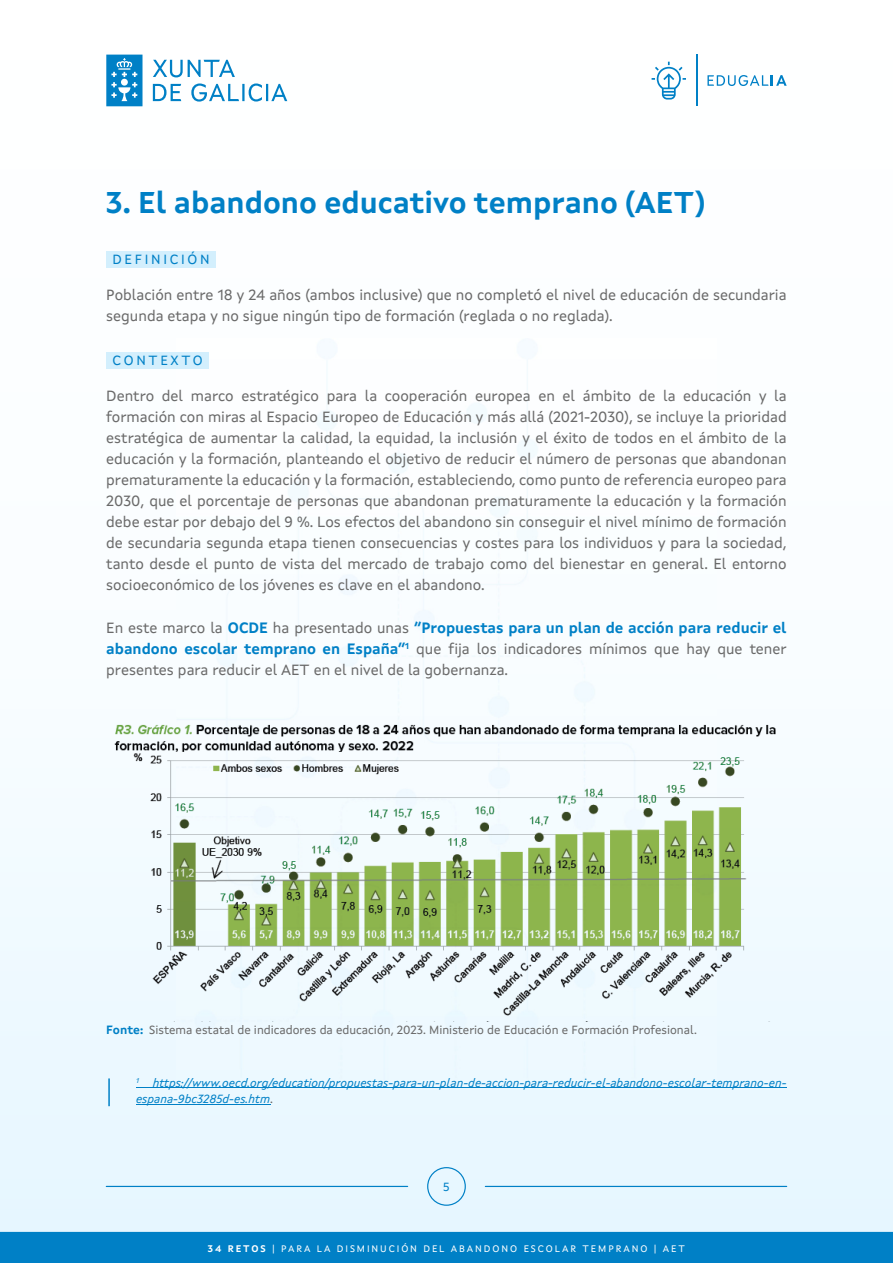
<style>
.page{position:relative;width:893px;height:1263px;background:#fff}
.page>*{position:absolute;margin:0;border:0;box-sizing:border-box;transform-origin:0 0}
.t1{font:700 30px "Xunta Sans";color:#0080c6}
.t2{font:15px/21px "Xunta Sans";color:#6a6a6a;text-align:justify}
.t3{font:13.5px "Xunta Sans";letter-spacing:.2em;color:#0080c6}
.t4{font:italic 12px/16.5px "Xunta Sans";color:#0080c6}
.t5{font:12px "Xunta Sans";color:#6a6a6a}
.t6{font:12px "Xunta Sans";color:#0080c6}
.t7{font:9.6px "Xunta Sans";letter-spacing:.2em;color:#fff}
.s1{font-weight:700;color:#0080c6}
.s2{font-style:normal;color:#6a6a6a}
.s3{font-weight:700}
</style>
<div class="page">
<div style="left:0;top:0;width:893px;height:1263px;background:linear-gradient(to bottom,#fff,#e9f7ff)"></div>
<div style="left:0;top:1232px;width:893px;height:31px;background:#0080c6"></div>
<img style="left:177px;top:339px;width:539px;height:741px">
<svg style="left:106px;top:55px;width:181px;height:51px"></svg>
<svg style="left:707px;top:75px;width:80px;height:11px"></svg>
<hr style="left:696px;top:55px;width:2px;height:51px;background:#0080c6">
<svg style="left:652px;top:62px;width:34px;height:38px"></svg>
<hr style="left:106px;top:1186px;width:302px;height:1px;background:#0080c6">
<hr style="left:485px;top:1186px;width:302px;height:1px;background:#0080c6">
<div style="left:427px;top:1167px;width:39px;height:39px;border:1px solid #0080c6;border-radius:50%"></div>
<div style="left:106px;top:251px;width:110px;height:17px;background:#d3effd"></div>
<div style="left:106px;top:352px;width:103px;height:16px;background:#d3effd"></div>
<hr style="left:108px;top:1078px;width:2px;height:28px;background:#0080c6">
<svg style="left:136px;top:1087px;width:17px;height:1px"></svg>
<hr style="left:153px;top:1087px;width:634px;height:1px;background:#0080c6">
<hr style="left:136px;top:1104px;width:134px;height:1px;background:#0080c6">
<img style="left:106px;top:709px;width:681px;height:312px">
<h1 class="t1" style="left:106px;top:190px;width:600px">3. El abandono educativo temprano (AET)</h1>
<p class="t3" style="left:113px;top:254px;width:98px">DEFINICIÓN</p>
<p class="t2" style="left:106px;top:286px;width:682px">Población entre 18 y 24 años (ambos inclusive) que no completó el nivel de educación de secundaria segunda etapa y no sigue ningún tipo de formación (reglada o no reglada).</p>
<p class="t3" style="left:113px;top:355px;width:92px">CONTEXTO</p>
<p class="t2" style="left:106px;top:386px;width:682px">Dentro del marco estratégico para la cooperación europea en el ámbito de la educación y la formación con miras al Espacio Europeo de Educación y más allá (2021-2030), se incluye la prioridad estratégica de aumentar la calidad, la equidad, la inclusión y el éxito de todos en el ámbito de la educación y la formación, planteando el objetivo de reducir el número de personas que abandonan prematuramente la educación y la formación, estableciendo, como punto de referencia europeo para 2030, que el porcentaje de personas que abandonan prematuramente la educación y la formación debe estar por debajo del 9 %. Los efectos del abandono sin conseguir el nivel mínimo de formación de secundaria segunda etapa tienen consecuencias y costes para los individuos y para la sociedad, tanto desde el punto de vista del mercado de trabajo como del bienestar en general. El entorno socioeconómico de los jóvenes es clave en el abandono.</p>
<p class="t2" style="left:106px;top:619px;width:682px">En este marco la <span class="s1">OCDE</span> ha presentado unas <span class="s1">“Propuestas para un plan de acción para reducir el abandono escolar temprano en España”</span><sup>1</sup> que fĳa los indicadores mínimos que hay que tener presentes para reducir el AET en el nivel de la gobernanza.</p>
<p class="t5" style="left:106px;top:1025px;width:592px"><span class="s1">Fonte:</span> Sistema estatal de indicadores da educación, 2023. Ministerio de Educación e Formación Profesional.</p>
<p class="t4" style="left:136px;top:1075px;width:652px"><sup>1</sup> https://www.oecd.org/education/propuestas-para-un-plan-de-accion-para-reducir-el-abandono-escolar-temprano-en&shy;espana-9bc3285d-es.htm<span class="s2">.</span></p>
<p class="t6" style="left:443px;top:1182px;width:8px">5</p>
<p class="t7" style="left:208px;top:1244px;width:479px"><span class="s3">34 RETOS</span> | PARA LA DISMINUCIÓN DEL ABANDONO ESCOLAR TEMPRANO | AET</p>
</div>
